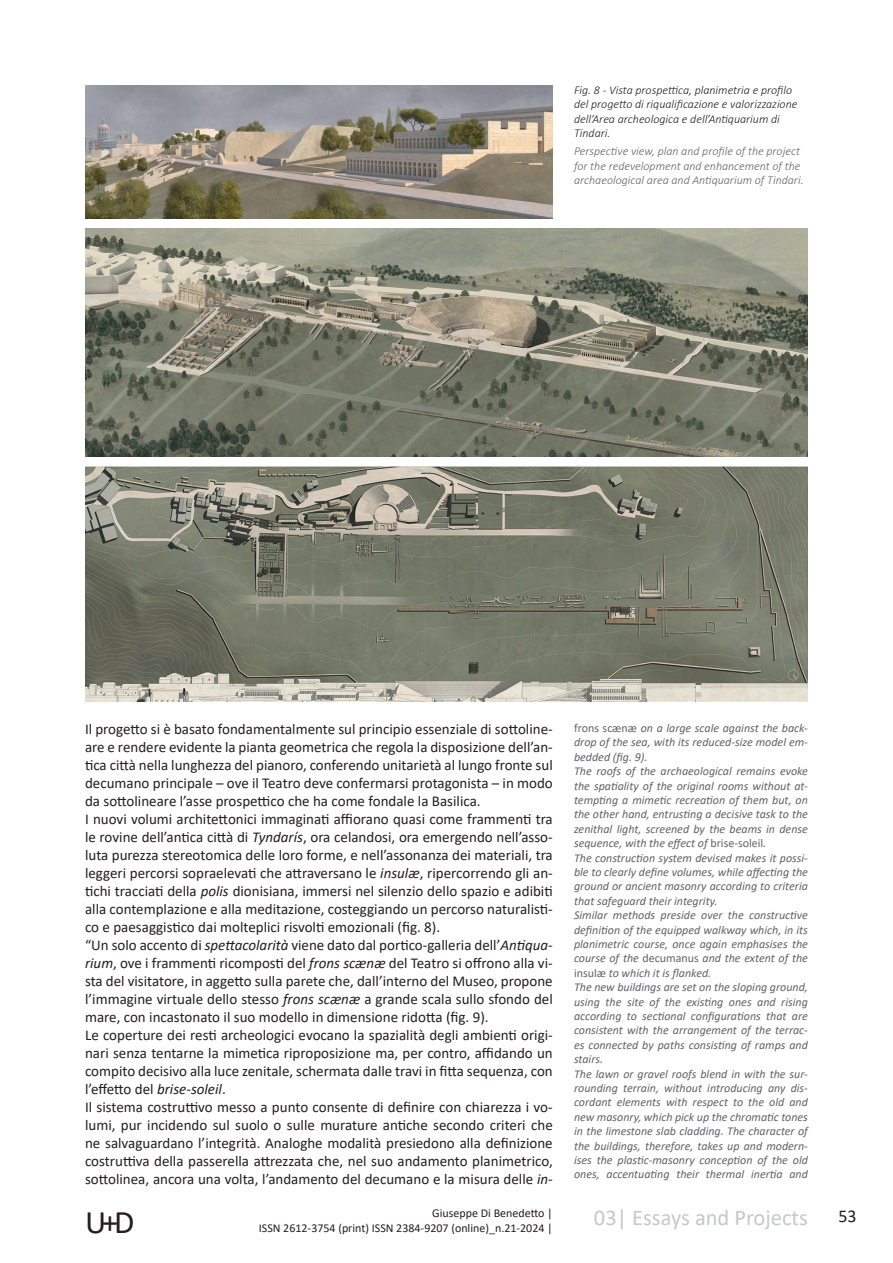
<style>
.page{position:relative;width:893px;height:1263px;background:#fff}
.page>*{position:absolute;margin:0;border:0;box-sizing:border-box;transform-origin:0 0}
.t1{font:33px "Calibri";color:#231f20}
.t2{font:22.5px "Calibri";color:#c7c8ca}
.t3{font:18px "Calibri";color:#231f20}
.t4{font:15px/18px "Calibri";color:#231f20}
.t5{font:italic 12px/14.4px "Calibri";color:#636366}
.t6{font:italic 300 12px/14.4px "Calibri";color:#231f20}
.t7{font:italic 300 12px/14.4px "Calibri";color:#636366}
.t8{font:12px "Calibri";color:#231f20}
.s1{font-style:italic}
.s2{font-style:normal}
</style>
<div class="page">
<img style="left:85px;top:229px;width:723px;height:227px">
<img style="left:85px;top:467px;width:723px;height:235px">
<img style="left:85px;top:85px;width:468px;height:133px">
<p class="t6" style="left:574px;top:83px;width:225px">Fig. 8 - Vista prospettica, planimetria e profilo del progetto di riqualificazione e valorizzazione dell’Area archeologica e dell’Antiquarium di Tindari.</p>
<p class="t7" style="left:574px;top:144px;width:231px">Perspective view, plan and profile of the project for the redevelopment and enhancement of the archaeological area and Antiquarium of Tindari.</p>
<p class="t4" style="left:85px;top:720px;width:469px">Il progetto si è basato fondamentalmente sul principio essenziale di sottoline&shy;are e rendere evidente la pianta geometrica che regola la disposizione dell’an&shy;tica città nella lunghezza del pianoro, conferendo unitarietà al lungo fronte sul decumano principale – ove il Teatro deve confermarsi protagonista – in modo da sottolineare l’asse prospettico che ha come fondale la Basilica.<br>I nuovi volumi architettonici immaginati affiorano quasi come frammenti tra le rovine dell’antica città di <span class="s1">Tyndarís</span>, ora celandosi, ora emergendo nell’asso&shy;luta purezza stereotomica delle loro forme, e nell’assonanza dei materiali, tra leggeri percorsi sopraelevati che attraversano le <span class="s1">insulæ</span>, ripercorrendo gli an&shy;tichi tracciati della <span class="s1">polis</span> dionisiana, immersi nel silenzio dello spazio e adibiti alla contemplazione e alla meditazione, costeggiando un percorso naturalisti&shy;co e paesaggistico dai molteplici risvolti emozionali (fig. 8).<br>“Un solo accento di <span class="s1">spettacolarità</span> viene dato dal portico-galleria dell’<span class="s1">Antiqua&shy;rium</span>, ove i frammenti ricomposti del <span class="s1">frons scænæ</span> del Teatro si offrono alla vi&shy;sta del visitatore, in aggetto sulla parete che, dall’interno del Museo, propone l’immagine virtuale dello stesso <span class="s1">frons scænæ</span> a grande scala sullo sfondo del mare, con incastonato il suo modello in dimensione ridotta (fig. 9).<br>Le coperture dei resti archeologici evocano la spazialità degli ambienti origi&shy;nari senza tentarne la mimetica riproposizione ma, per contro, affidando un compito decisivo alla luce zenitale, schermata dalle travi in fitta sequenza, con l’effetto del <span class="s1">brise-soleil</span>.<br>Il sistema costruttivo messo a punto consente di definire con chiarezza i vo&shy;lumi, pur incidendo sul suolo o sulle murature antiche secondo criteri che ne salvaguardano l’integrità. Analoghe modalità presiedono alla definizione costruttiva della passerella attrezzata che, nel suo andamento planimetrico, sottolinea, ancora una volta, l’andamento del decumano e la misura delle <span class="s1">in-</span></p>
<p class="t5" style="left:574px;top:720px;width:235px"><span class="s2">frons scænæ</span> on a large scale against the back&shy;drop of the sea, with its reduced-size model em&shy;bedded (fig. 9).<br>The roofs of the archaeological remains evoke the spatiality of the original rooms without at&shy;tempting a mimetic recreation of them but, on the other hand, entrusting a decisive task to the zenithal light, screened by the beams in dense sequence, with the effect of <span class="s2">brise-soleil</span>.<br>The construction system devised makes it possi&shy;ble to clearly define volumes, while affecting the ground or ancient masonry according to criteria that safeguard their integrity.<br>Similar methods preside over the constructive definition of the equipped walkway which, in its planimetric course, once again emphasises the course of the <span class="s2">decumanus</span> and the extent of the <span class="s2">insulæ</span> to which it is flanked.<br>The new buildings are set on the sloping ground, using the site of the existing ones and rising according to sectional configurations that are consistent with the arrangement of the terrac&shy;es connected by paths consisting of ramps and stairs.<br>The lawn or gravel roofs blend in with the sur&shy;rounding terrain, without introducing any dis&shy;cordant elements with respect to the old and new masonry, which pick up the chromatic tones in the limestone slab cladding. The character of the buildings, therefore, takes up and modern&shy;ises the plastic-masonry conception of the old ones, accentuating their thermal inertia and</p>
<p class="t8" style="left:432px;top:1205px;width:122px">Giuseppe Di Benedetto |</p>
<p class="t3" style="left:838px;top:1203px;width:20px">53</p>
<h2 class="t2" style="left:594px;top:1202px;width:215px">03| Essays and Projects</h2>
<h1 class="t1" style="left:85px;top:1199px;width:51px">U+D</h1>
<p class="t8" style="left:259px;top:1219px;width:295px">ISSN 2612-3754 (print) ISSN 2384-9207 (online)_n.21-2024 |</p>
</div>
